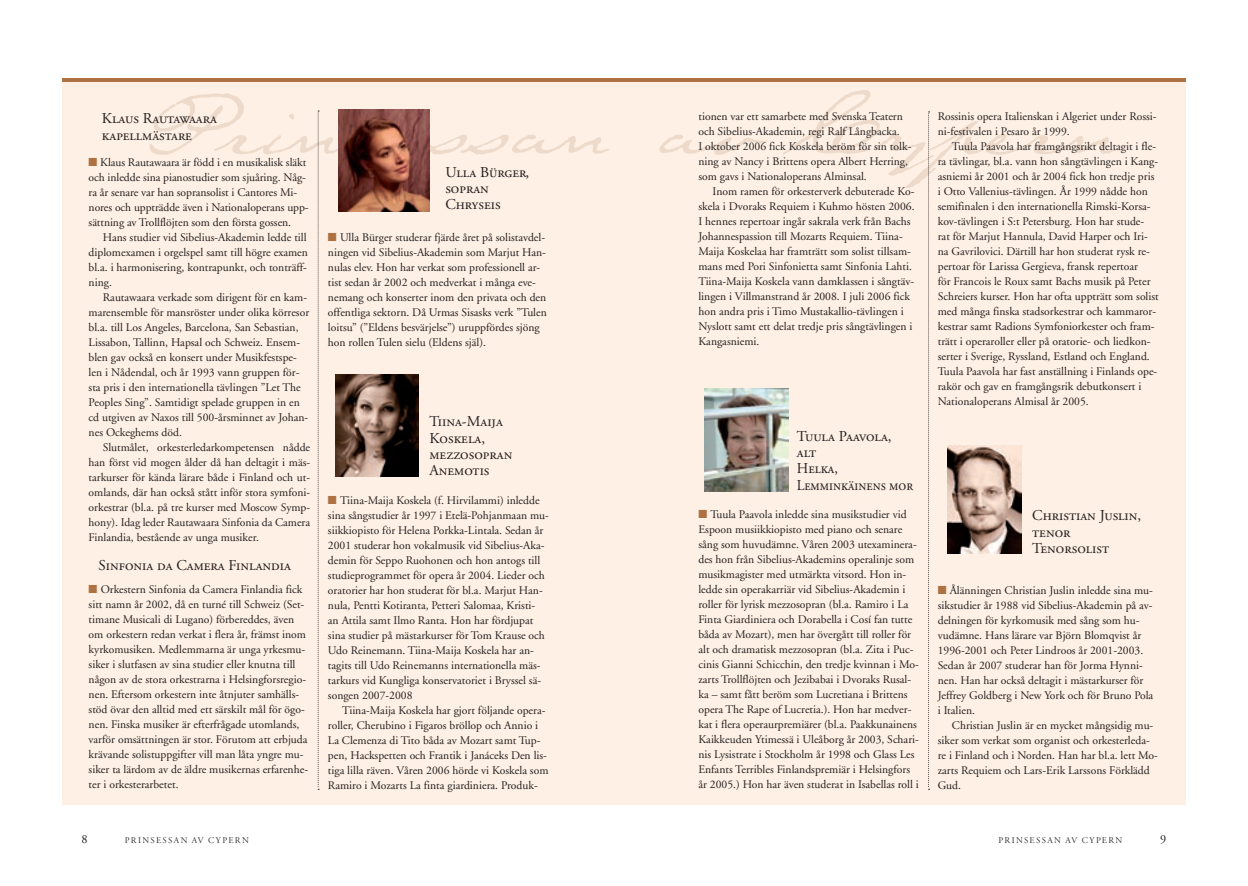
<style>
.page{position:relative;width:1248px;height:886px;background:#fff}
.page>*{position:absolute;margin:0;border:0;box-sizing:border-box;transform-origin:0 0}
.t1{font:15px/16.2px "Adobe Garamond Regular SC";color:#231f20}
.t2{font:12.25px "Adobe Garamond";color:#231f20}
.t3{font:11.62px/15px "Adobe Garamond";color:#231f20}
.t4{font:8.75px "Adobe Garamond Titling";letter-spacing:.155em;color:#231f20}
.s1{color:#ae7142}
</style>
<div class="page">
<div style="left:62px;top:80px;width:562px;height:724px;background:#fef0e4"></div>
<hr style="left:62px;top:78px;width:562px;height:4px;background:#ae7142">
<div style="left:624px;top:80px;width:561px;height:724px;background:#fef0e4"></div>
<hr style="left:624px;top:78px;width:561px;height:4px;background:#ae7142">
<svg style="left:149px;top:90px;width:968px;height:99px"></svg>
<svg style="left:318px;top:111px;width:1px;height:679px"></svg>
<svg style="left:928px;top:112px;width:1px;height:678px"></svg>
<img style="left:335px;top:374px;width:84px;height:102px">
<img style="left:704px;top:388px;width:84px;height:103px">
<img style="left:338px;top:110px;width:92px;height:102px">
<img style="left:947px;top:445px;width:74px;height:108px">
<p class="t1" style="left:102px;top:111px;width:116px">Klaus Rautawaara kapellmästare</p>
<p class="t3" style="left:89px;top:155px;width:221px"><span class="s1">■</span> Klaus Rautawaara är född i en musikalisk släkt och inledde sina pianostudier som sjuåring. Någ&shy;ra år senare var han sopransolist i Cantores Mi&shy;nores och uppträdde även i Nationaloperans upp&shy;sättning av Trollflöjten som den första gossen.</p>
<p class="t3" style="left:89px;top:230px;width:221px;text-align:justify;text-indent:14px">Hans studier vid Sibelius-Akademin ledde till diplomexamen i orgelspel samt till högre examen bl.a. i harmonisering, kontrapunkt, och tonträff&shy;ning.</p>
<p class="t3" style="left:89px;top:290px;width:222px;text-indent:14px">Rautawaara verkade som dirigent för en kam&shy;marensemble för mansröster under olika körresor bl.a. till Los Angeles, Barcelona, San Sebastian, Lissabon, Tallinn, Hapsal och Schweiz. Ensem&shy;blen gav också en konsert under Musikfestspe&shy;len i Nådendal, och år 1993 vann gruppen för&shy;sta pris i den internationella tävlingen ”Let The Peoples Sing”. Samtidigt spelade gruppen in en cd utgiven av Naxos till 500-årsminnet av Johan&shy;nes Ockeghems död.</p>
<p class="t3" style="left:89px;top:440px;width:223px;text-align:justify;text-indent:14px">Slutmålet, orkesterledarkompetensen nådde han först vid mogen ålder då han deltagit i mäs&shy;tarkurser för kända lärare både i Finland och ut&shy;omlands, där han också stått inför stora symfoni&shy;orkestrar (bl.a. på tre kurser med Moscow Symp&shy;hony). Idag leder Rautawaara Sinfonia da Camera Finlandia, bestående av unga musiker.</p>
<p class="t1" style="left:99px;top:558px;width:194px">Sinfonia da Camera Finlandia</p>
<p class="t3" style="left:89px;top:582px;width:221px"><span class="s1">■</span> Orkestern Sinfonia da Camera Finlandia fick sitt namn år 2002, då en turné till Schweiz (Set&shy;timane Musicali di Lugano) förbereddes, även om orkestern redan verkat i flera år, främst inom kyrkomusiken. Medlemmarna är unga yrkesmu&shy;siker i slutfasen av sina studier eller knutna till någon av de stora orkestrarna i Helsingforsregio&shy;nen. Eftersom orkestern inte åtnjuter samhälls&shy;stöd övar den alltid med ett särskilt mål för ögo&shy;nen. Finska musiker är efterfrågade utomlands, varför omsättningen är stor. Förutom att erbjuda krävande solistuppgifter vill man låta yngre mu&shy;siker ta lärdom av de äldre musikernas erfarenhe&shy;ter i orkesterarbetet.</p>
<p class="t1" style="left:445px;top:164px;width:85px">Ulla Bürger, sopran<br>Chryseis</p>
<p class="t3" style="left:328px;top:230px;width:220px"><span class="s1">■</span> Ulla Bürger studerar fjärde året på solistavdel&shy;ningen vid Sibelius-Akademin som Marjut Han&shy;nulas elev. Hon har verkat som professionell ar&shy;tist sedan år 2002 och medverkat i många eve&shy;nemang och konserter inom den privata och den offentliga sektorn. Då Urmas Sisasks verk ”Tulen loitsu” (”Eldens besvärjelse”) uruppfördes sjöng hon rollen Tulen sielu (Eldens själ).</p>
<p class="t1" style="left:429px;top:414px;width:84px">Tiina-Maija<br>Koskela, mezzosopran<br>Anemotis</p>
<p class="t3" style="left:328px;top:493px;width:222px"><span class="s1">■</span> Tiina-Maija Koskela (f. Hirvilammi) inledde sina sångstudier år 1997 i Etelä-Pohjanmaan mu&shy;siikkiopisto för Helena Porkka-Lintala. Sedan år 2001 studerar hon vokalmusik vid Sibelius-Aka&shy;demin för Seppo Ruohonen och hon antogs till studieprogrammet för opera år 2004. Lieder och oratorier har hon studerat för bl.a. Marjut Han&shy;nula, Pentti Kotiranta, Petteri Salomaa, Kristi&shy;an Attila samt Ilmo Ranta. Hon har fördjupat sina studier på mästarkurser för Tom Krause och Udo Reinemann. Tiina-Maija Koskela har an&shy;tagits till Udo Reinemanns internationella mäs&shy;tarkurs vid Kungliga konservatoriet i Bryssel sä&shy;songen 2007-2008</p>
<p class="t3" style="left:328px;top:703px;width:222px;text-indent:14px">Tiina-Maija Koskela har gjort följande opera&shy;roller, Cherubino i Figaros bröllop och Annio i La Clemenza di Tito båda av Mozart samt Tup&shy;pen, Hackspetten och Frantik i Janáceks Den lis&shy;tiga lilla räven. Våren 2006 hörde vi Koskela som Ramiro i Mozarts La finta giardiniera. Produk-</p>
<p class="t3" style="left:698px;top:109px;width:214px">tionen var ett samarbete med Svenska Teatern och Sibelius-Akademin, regi Ralf Långbacka.<br>I oktober 2006 fick Koskela beröm för sin tolk&shy;ning av Nancy i Brittens opera Albert Herring, som gavs i Nationaloperans Alminsal.</p>
<p class="t3" style="left:698px;top:184px;width:217px;text-indent:14px">Inom ramen för orkesterverk debuterade Ko&shy;skela i Dvoraks Requiem i Kuhmo hösten 2006.<br>I hennes repertoar ingår sakrala verk från Bachs Johannespassion till Mozarts Requiem. Tiina-Maija Koskelaa har framträtt som solist tillsam&shy;mans med Pori Sinfonietta samt Sinfonia Lahti.<br>Tiina-Maija Koskela vann damklassen i sångtäv&shy;lingen i Villmanstrand år 2008. I juli 2006 fick hon andra pris i Timo Mustakallio-tävlingen i Nyslott samt ett delat tredje pris sångtävlingen i Kangasniemi.</p>
<p class="t1" style="left:796px;top:428px;width:118px">Tuula Paavola, alt<br>Helka,<br>Lemminkäinens mor</p>
<p class="t3" style="left:698px;top:507px;width:222px"><span class="s1">■</span> Tuula Paavola inledde sina musikstudier vid Espoon musiikkiopisto med piano och senare sång som huvudämne. Våren 2003 utexaminera&shy;des hon från Sibelius-Akademins operalinje som musikmagister med utmärkta vitsord. Hon in&shy;ledde sin operakarriär vid Sibelius-Akademin i roller för lyrisk mezzosopran (bl.a. Ramiro i La Finta Giardiniera och Dorabella i Cosí fan tutte båda av Mozart), men har övergått till roller för alt och dramatisk mezzosopran (bl.a. Zita i Puc&shy;cinis Gianni Schicchin, den tredje kvinnan i Mo&shy;zarts Trollflöjten och Jezibabai i Dvoraks Rusal&shy;ka – samt fått beröm som Lucretiana i Brittens opera The Rape of Lucretia.). Hon har medver&shy;kat i flera operaurpremiärer (bl.a. Paakkunainens Kaikkeuden Ytimessä i Uleåborg år 2003, Schari&shy;nis Lysistrate i Stockholm år 1998 och Glass Les Enfants Terribles Finlandspremiär i Helsingfors år 2005.) Hon har även studerat in Isabellas roll i</p>
<p class="t3" style="left:937px;top:109px;width:220px">Rossinis opera Italienskan i Algeriet under Rossi&shy;ni-festivalen i Pesaro år 1999.</p>
<p class="t3" style="left:937px;top:139px;width:222px;text-indent:14px">Tuula Paavola har framgångsrikt deltagit i fle&shy;ra tävlingar, bl.a. vann hon sångtävlingen i Kang&shy;asniemi år 2001 och år 2004 fick hon tredje pris i Otto Vallenius-tävlingen. År 1999 nådde hon semifinalen i den internationella Rimski-Korsa&shy;kov-tävlingen i S:t Petersburg. Hon har stude&shy;rat för Marjut Hannula, David Harper och Iri&shy;na Gavrilovici. Därtill har hon studerat rysk re&shy;pertoar för Larissa Gergieva, fransk repertoar<br>för Francois le Roux samt Bachs musik på Peter Schreiers kurser. Hon har ofta uppträtt som solist med många finska stadsorkestrar och kammaror&shy;kestrar samt Radions Symfoniorkester och fram&shy;trätt i operaroller eller på oratorie- och liedkon&shy;serter i Sverige, Ryssland, Estland och England.<br>Tuula Paavola har fast anställning i Finlands ope&shy;rakör och gav en framgångsrik debutkonsert i Nationaloperans Almisal år 2005.</p>
<p class="t1" style="left:1032px;top:508px;width:111px">Christian Juslin, tenor<br>Tenorsolist</p>
<p class="t3" style="left:937px;top:583px;width:217px"><span class="s1">■</span> Ålänningen Christian Juslin inledde sina mu&shy;sikstudier år 1988 vid Sibelius-Akademin på av&shy;delningen för kyrkomusik med sång som hu&shy;vudämne. Hans lärare var Björn Blomqvist år 1996-2001 och Peter Lindroos år 2001-2003.<br>Sedan år 2007 studerar han för Jorma Hynni&shy;nen. Han har också deltagit i mästarkurser för Jeffrey Goldberg i New York och för Bruno Pola i Italien.</p>
<p class="t3" style="left:937px;top:718px;width:221px;text-indent:14px">Christian Juslin är en mycket mångsidig mu&shy;siker som verkat som organist och orkesterleda&shy;re i Finland och i Norden. Han har bl.a. lett Mo&shy;zarts Requiem och Lars-Erik Larssons Förklädd Gud.</p>
<p class="t2" style="left:81px;top:833px;width:8px">8</p>
<p class="t4" style="left:125px;top:835px;width:125px">PRINSESSAN AV CYPERN</p>
<p class="t4" style="left:998px;top:835px;width:125px">PRINSESSAN AV CYPERN</p>
<p class="t2" style="left:1160px;top:833px;width:8px">9</p>
</div>
